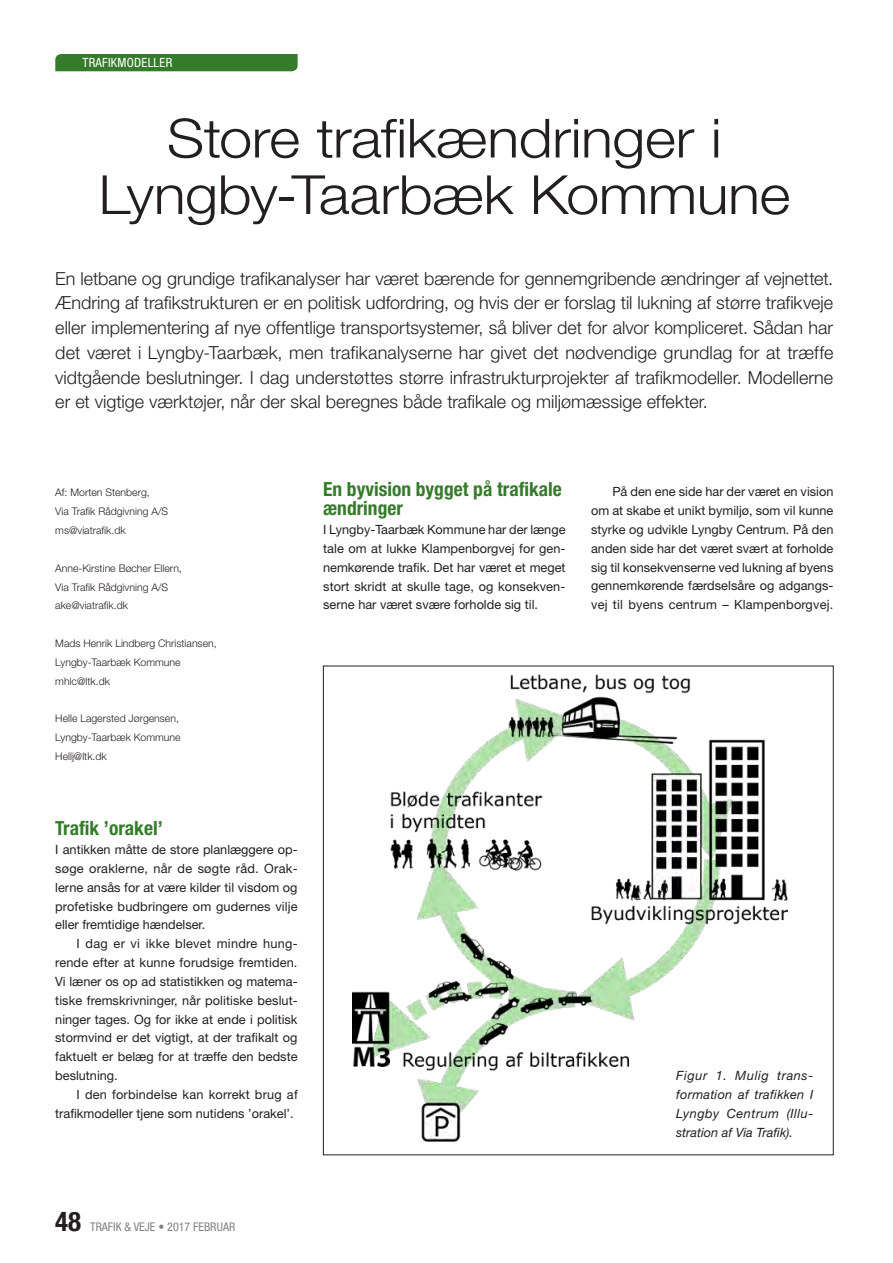
<style>
.page{position:relative;width:893px;height:1263px;background:#fff}
.page>*{position:absolute;margin:0;border:0;box-sizing:border-box;transform-origin:0 0}
.Overskrift_T2{font:300 54px/56.6px "Helvetica Neue";letter-spacing:-.01em;color:#231f20;text-align:center;scale:1.1 1}
.brødtekst{font:700 condensed 27px "Helvetica Neue";color:#231f20}
.mellemrubrik_grøn{font:700 condensed 19.5px/18.8px "Helvetica Neue";color:#357b2b}
.Manchet{font:300 18px/24.8px "Helvetica Neue";color:#231f20;text-align:justify}
.brød_indryk{font:12.75px/18.8px "Helvetica Neue";letter-spacing:.005em;color:#231f20;text-align:justify}
.brødtekst-2{font:12.75px/18.8px "Helvetica Neue";color:#231f20;text-align:justify}
.Billedtekst{font:italic 12.75px/18.8px "Helvetica Neue";letter-spacing:.02em;color:#231f20;text-align:justify}
.t1{font:condensed 12.75px "Helvetica Neue";letter-spacing:.02em;color:#fff}
.brødtekst-3{font:condensed 12px "Helvetica Neue";color:#808285}
.Forfatter{font:300 10.5px "Helvetica Neue";color:#231f20}
</style>
<div class="page">
<div style="left:55px;top:54px;width:243px;height:17px;background:#357b2b"></div>
<img style="left:353px;top:674px;width:434px;height:468px">
<p class="t1" style="left:83px;top:55px;width:91px">TRAFIKMODELLER</p>
<p class="Overskrift_T2" style="left:98px;top:109px;width:630px">Store trafikændringer i<br>Lyngby-Taarbæk Kommune</p>
<p class="Manchet" style="left:55px;top:265px;width:780px">En letbane og grundige trafikanalyser har været bærende for gennemgribende ændringer af vejnettet.<br>Ændring af trafikstrukturen er en politisk udfordring, og hvis der er forslag til lukning af større trafikveje eller implementering af nye offentlige transportsystemer, så bliver det for alvor kompliceret. Sådan har det været i Lyngby-Taarbæk, men trafikanalyserne har givet det nødvendige grundlag for at træffe vidtgående beslutninger. I dag understøttes større infrastrukturprojekter af trafikmodeller. Modellerne er et vigtige værktøjer, når der skal beregnes både trafikale og miljømæssige effekter.</p>
<p class="Forfatter" style="left:55px;top:486px;width:96px">Af: Morten Stenberg,</p>
<p class="Forfatter" style="left:55px;top:505px;width:114px">Via Trafik Rådgivning A/S</p>
<p class="Forfatter" style="left:55px;top:524px;width:72px">ms@viatrafik.dk</p>
<p class="Forfatter" style="left:55px;top:561px;width:128px">Anne-Kirstine Bøcher Ellern,</p>
<p class="Forfatter" style="left:55px;top:580px;width:114px">Via Trafik Rådgivning A/S</p>
<p class="Forfatter" style="left:55px;top:599px;width:74px">ake@viatrafik.dk</p>
<p class="Forfatter" style="left:55px;top:637px;width:163px">Mads Henrik Lindberg Christiansen,</p>
<p class="Forfatter" style="left:55px;top:656px;width:127px">Lyngby-Taarbæk Kommune</p>
<p class="Forfatter" style="left:55px;top:674px;width:56px">mhlc@ltk.dk</p>
<p class="Forfatter" style="left:55px;top:712px;width:125px">Helle Lagersted Jørgensen,</p>
<p class="Forfatter" style="left:55px;top:731px;width:127px">Lyngby-Taarbæk Kommune</p>
<p class="Forfatter" style="left:55px;top:750px;width:53px">Hellj@ltk.dk</p>
<p class="mellemrubrik_grøn" style="left:55px;top:819px;width:109px">Trafik ’orakel’</p>
<p class="brødtekst-2" style="left:55px;top:840px;width:244px">I antikken måtte de store planlæggere op&shy;søge oraklerne, når de søgte råd. Orak&shy;lerne ansås for at være kilder til visdom og profetiske budbringere om gudernes vilje eller fremtidige hændelser.</p>
<p class="brød_indryk" style="left:55px;top:934px;width:244px;text-indent:21px">I dag er vi ikke blevet mindre hung&shy;rende efter at kunne forudsige fremtiden.<br>Vi læner os op ad statistikken og matema&shy;tiske fremskrivninger, når politiske beslut&shy;ninger tages. Og for ikke at ende i politisk stormvind er det vigtigt, at der trafikalt og faktuelt er belæg for at træffe den bedste beslutning.</p>
<p class="brød_indryk" style="left:55px;top:1085px;width:244px;text-indent:21px">I den forbindelse kan korrekt brug af trafikmodeller tjene som nutidens ’orakel’.</p>
<p class="mellemrubrik_grøn" style="left:323px;top:480px;width:240px">En byvision bygget på trafikale ændringer</p>
<p class="brødtekst-2" style="left:323px;top:520px;width:244px">I Lyngby-Taarbæk Kommune har der længe tale om at lukke Klampenborgvej for gen&shy;nemkørende trafik. Det har været et meget stort skridt at skulle tage, og konsekven&shy;serne har været svære forholde sig til.</p>
<p class="brød_indryk" style="left:591px;top:482px;width:244px;text-indent:21px">På den ene side har der været en vision om at skabe et unikt bymiljø, som vil kunne styrke og udvikle Lyngby Centrum. På den anden side har det været svært at forholde sig til konsekvenserne ved lukning af byens gennemkørende færdselsåre og adgangs&shy;vej til byens centrum – Klampenborgvej.</p>
<p class="Billedtekst" style="left:676px;top:1066px;width:139px">Figur 1. Mulig trans&shy;formation af trafikken I Lyngby Centrum (Illu&shy;stration af Via Trafik).</p>
<p class="brødtekst" style="left:55px;top:1205px;width:27px">48</p>
<p class="brødtekst-3" style="left:90px;top:1219px;width:147px">TRAFIK &amp; VEJE • 2017 FEBRUAR</p>
</div>
